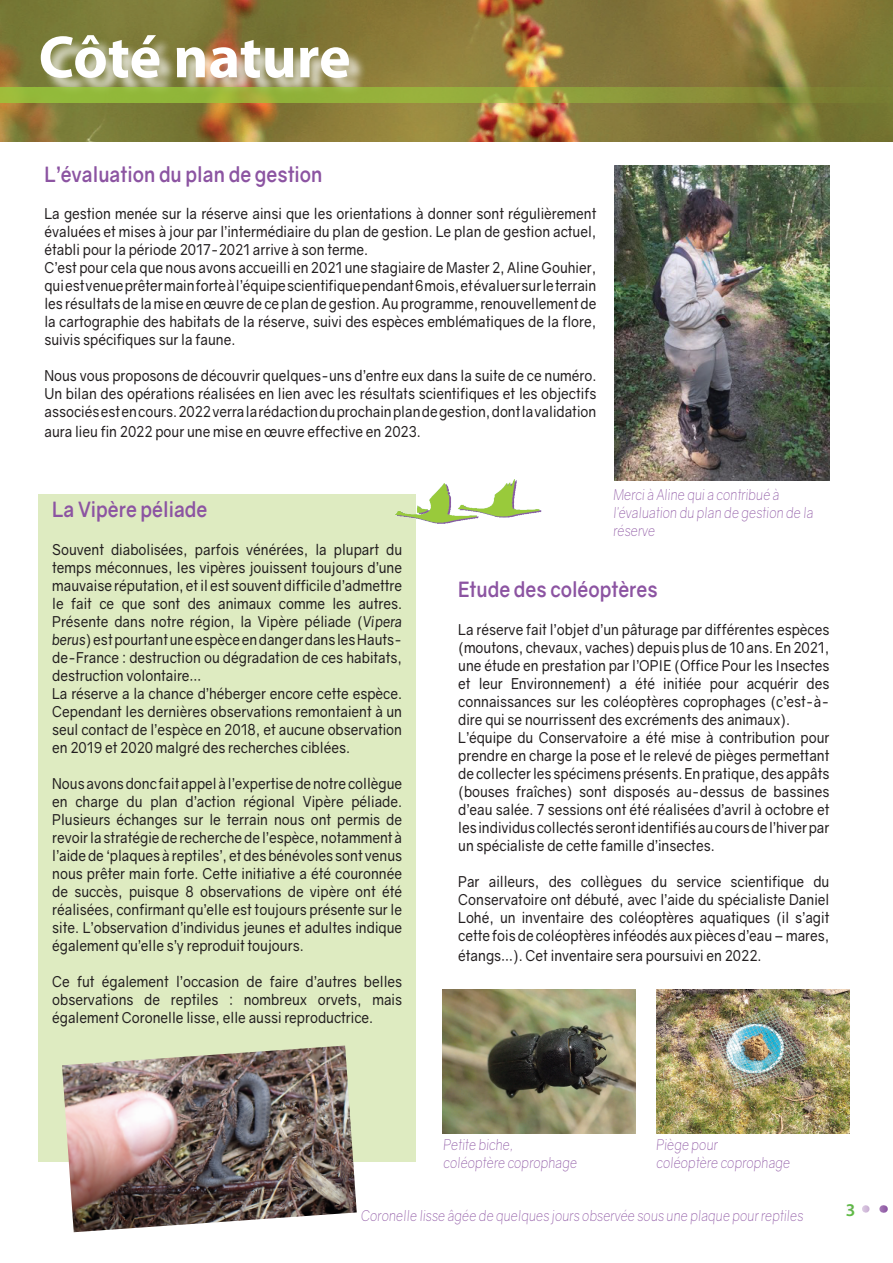
<style>
.page{position:relative;width:893px;height:1263px;background:#fff}
.page>*{position:absolute;margin:0;border:0;box-sizing:border-box;transform-origin:0 0}
.t1{font:700 60px "Myriad Pro";color:#fff}
.t2{font:700 21px "Gravity";color:#8c54a2;scale:.9 1}
.t3{font:600 18px "Myriad Pro";color:#60bb46}
.t4{font:15px/18px "Gravity";color:#231f20;text-align:justify;scale:.9 1}
.t5{font:italic 300 15px/18px "Gravity";color:#8c54a2;scale:.9 1}
.s1{font-style:italic}
</style>
<div class="page">
<img style="left:1px;top:0;width:892px;height:141px">
<svg style="left:862px;top:1205px;width:4px;height:8px"></svg>
<img style="left:0;top:0;width:1px;height:142px">
<div style="left:43px;top:37px;width:325px;height:59px;background:#fff;opacity:.75"></div>
<svg style="left:0;top:87px;width:893px;height:16px;background:#91a53a"></svg>
<div style="left:39px;top:495px;width:377px;height:667px;background:#deebc1"></div>
<img style="left:363px;top:479px;width:179px;height:45px">
<img style="left:615px;top:166px;width:214px;height:314px">
<img style="left:62px;top:1045px;width:295px;height:187px">
<img style="left:442px;top:989px;width:193px;height:144px">
<img style="left:656px;top:989px;width:193px;height:144px">
<p class="t1" style="left:39px;top:18px;width:314px">Côté nature</p>
<p class="t2" style="left:44px;top:161px;width:310px">L’évaluation du plan de gestion</p>
<p class="t4" style="left:44px;top:205px;width:615px">La gestion menée sur la réserve ainsi que les orientations à donner sont régulièrement évaluées et mises à jour par l’intermédiaire du plan de gestion. Le plan de gestion actuel, établi pour la période 2017-2021 arrive à son terme.</p>
<p class="t4" style="left:44px;top:259px;width:615px">C’est pour cela que nous avons accueilli en 2021 une stagiaire de Master 2, Aline Gouhier, qui est venue prêter main forte à l’équipe scientifique pendant 6 mois, et évaluer sur le terrain les résultats de la mise en œuvre de ce plan de gestion. Au programme, renouvellement de la cartographie des habitats de la réserve, suivi des espèces emblématiques de la flore, suivis spécifiques sur la faune.</p>
<p class="t4" style="left:44px;top:367px;width:615px">Nous vous proposons de découvrir quelques-uns d’entre eux dans la suite de ce numéro.</p>
<p class="t4" style="left:44px;top:385px;width:615px">Un bilan des opérations réalisées en lien avec les résultats scientifiques et les objectifs associés est en cours. 2022 verra la rédaction du prochain plan de gestion, dont la validation</p>
<p class="t4" style="left:44px;top:423px;width:420px">aura lieu fin 2022 pour une mise en œuvre effective en 2023.</p>
<p class="t2" style="left:52px;top:496px;width:174px">La Vipère péliade</p>
<p class="t4" style="left:52px;top:540px;width:390px">Souvent diabolisées, parfois vénérées, la plupart du temps méconnues, les vipères jouissent toujours d’une mauvaise réputation, et il est souvent difficile d’admettre le fait ce que sont des animaux comme les autres.<br>Présente dans notre région, la Vipère péliade (<span class="s1">Vipera berus</span>) est pourtant une espèce en danger dans les Hauts&shy;de-France : destruction ou dégradation de ces habitats, destruction volontaire…</p>
<p class="t4" style="left:52px;top:684px;width:390px">La réserve a la chance d’héberger encore cette espèce.<br>Cependant les dernières observations remontaient à un seul contact de l’espèce en 2018, et aucune observation en 2019 et 2020 malgré des recherches ciblées.</p>
<p class="t4" style="left:52px;top:774px;width:390px">Nous avons donc fait appel à l’expertise de notre collègue en charge du plan d’action régional Vipère péliade.<br>Plusieurs échanges sur le terrain nous ont permis de revoir la stratégie de recherche de l’espèce, notamment à l’aide de ‘plaques à reptiles’, et des bénévoles sont venus nous prêter main forte. Cette initiative a été couronnée de succès, puisque 8 observations de vipère ont été réalisées, confirmant qu’elle est toujours présente sur le site. L’observation d’individus jeunes et adultes indique également qu’elle s’y reproduit toujours.</p>
<p class="t4" style="left:52px;top:972px;width:390px">Ce fut également l’occasion de faire d’autres belles observations de reptiles : nombreux orvets, mais également Coronelle lisse, elle aussi reproductrice.</p>
<p class="t5" style="left:613px;top:486px;width:224px">Merci à Aline qui a contribué à l’évaluation du plan de gestion de la réserve</p>
<p class="t2" style="left:458px;top:576px;width:223px">Etude des coléoptères</p>
<p class="t4" style="left:458px;top:620px;width:414px">La réserve fait l’objet d’un pâturage par différentes espèces (moutons, chevaux, vaches) depuis plus de 10 ans. En 2021, une étude en prestation par l’OPIE (Office Pour les Insectes et leur Environnement) a été initiée pour acquérir des connaissances sur les coléoptères coprophages (c’est-à&shy;dire qui se nourrissent des excréments des animaux).</p>
<p class="t4" style="left:458px;top:728px;width:414px">L’équipe du Conservatoire a été mise à contribution pour prendre en charge la pose et le relevé de pièges permettant de collecter les spécimens présents. En pratique, des appâts (bouses fraîches) sont disposés au-dessus de bassines d’eau salée. 7 sessions ont été réalisées d’avril à octobre et les individus collectés seront identifiés au cours de l’hiver par un spécialiste de cette famille d’insectes.</p>
<p class="t4" style="left:458px;top:872px;width:414px">Par ailleurs, des collègues du service scientifique du Conservatoire ont débuté, avec l’aide du spécialiste Daniel Lohé, un inventaire des coléoptères aquatiques (il s’agit cette fois de coléoptères inféodés aux pièces d’eau – mares,</p>
<p class="t4" style="left:458px;top:946px;width:338px">étangs…). Cet inventaire sera poursuivi en 2022.</p>
<p class="t5" style="left:443px;top:1135px;width:79px">Petite biche,</p>
<p class="t5" style="left:443px;top:1153px;width:150px">coléoptère coprophage</p>
<p class="t5" style="left:656px;top:1135px;width:70px">Piège pour</p>
<p class="t5" style="left:656px;top:1153px;width:150px">coléoptère coprophage</p>
<p class="t5" style="left:361px;top:1206px;width:493px">Coronelle lisse âgée de quelques jours observée sous une plaque pour reptiles</p>
<p class="t3" style="left:846px;top:1198px;width:11px">3</p>
</div>
